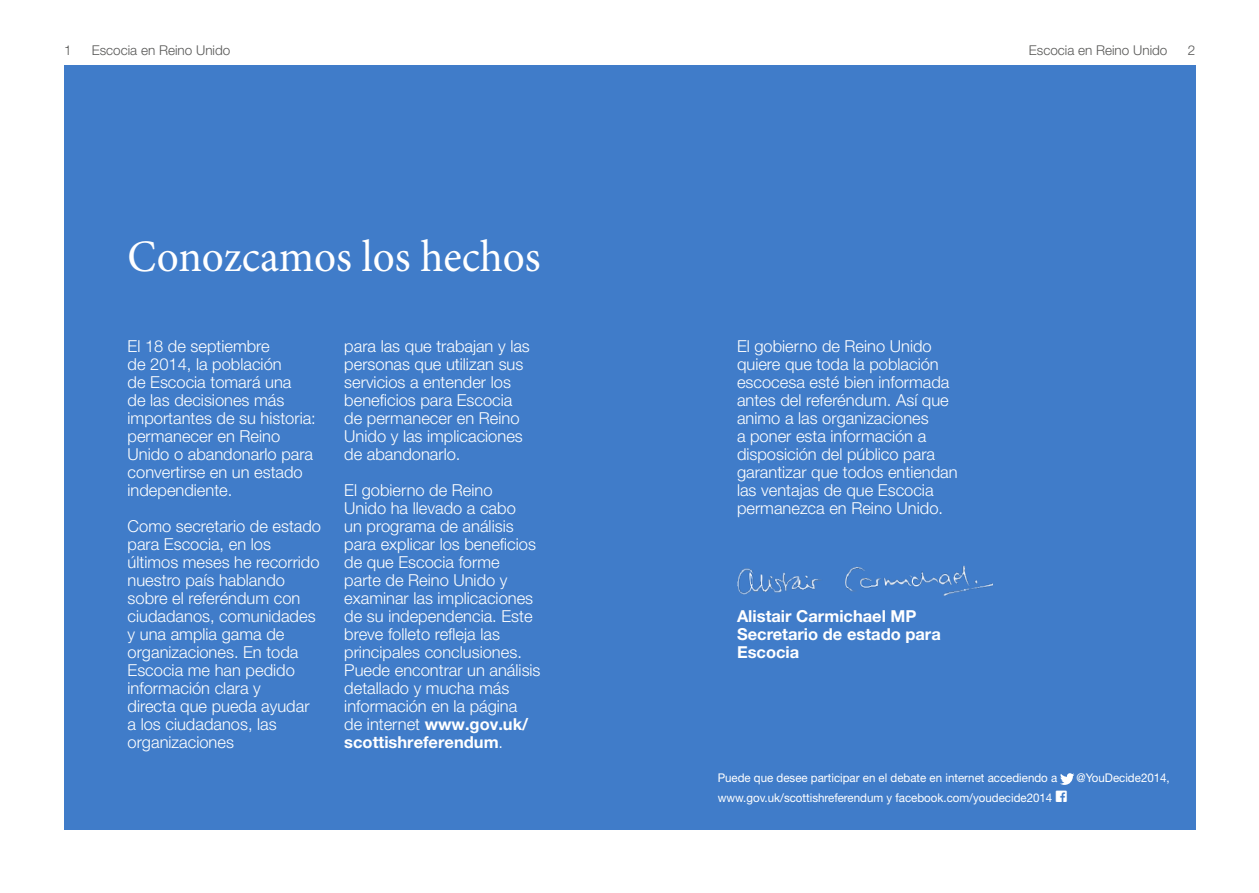
<style>
.page{position:relative;width:1259px;height:893px;background:#fff}
.page>*{position:absolute;margin:0;border:0;box-sizing:border-box;transform-origin:0 0}
.t1{font:45px "Minion Pro";color:#fff;scale:.96 1}
.t2{font:300 16.5px/18px "Helvetica Neue LT Pro";color:#fff}
.t3{font:700 16.5px/18px "Helvetica Neue LT Std";color:#fff}
.t4{font:300 13.5px "Helvetica Neue LT Pro";color:#575756}
.t5{font:12px "Helvetica Neue LT Std";color:#fff;scale:.96 1}
.s1{font-weight:700}
.s2{font-family:"Social Icons Pro Set 1 Rounded";font-size:16.5px}
</style>
<div class="page">
<div style="left:64px;top:65px;width:1131px;height:764px;background:#407cc9"></div>
<img style="left:737px;top:565px;width:255px;height:30px">
<svg style="left:1060px;top:773px;width:14px;height:12px"></svg>
<p class="t4" style="left:64px;top:42px;width:9px">1</p>
<p class="t4" style="left:92px;top:42px;width:140px">Escocia en Reino Unido</p>
<p class="t4" style="left:1028px;top:42px;width:140px">Escocia en Reino Unido</p>
<p class="t4" style="left:1187px;top:42px;width:9px">2</p>
<h1 class="t1" style="left:128px;top:226px;width:432px">Conozcamos los hechos</h1>
<p class="t2" style="left:128px;top:337px;width:190px">El 18 de septiembre<br>de 2014, la población<br>de Escocia tomará una<br>de las decisiones más importantes de su historia: permanecer en Reino<br>Unido o abandonarlo para convertirse en un estado independiente.</p>
<p class="t2" style="left:128px;top:517px;width:195px">Como secretario de estado para Escocia, en los últimos meses he recorrido nuestro país hablando sobre el referéndum con ciudadanos, comunidades y una amplia gama de organizaciones. En toda<br>Escocia me han pedido información clara y<br>directa que pueda ayudar a los ciudadanos, las organizaciones</p>
<p class="t2" style="left:344px;top:337px;width:187px">para las que trabajan y las personas que utilizan sus servicios a entender los beneficios para Escocia de permanecer en Reino<br>Unido y las implicaciones de abandonarlo.</p>
<p class="t2" style="left:344px;top:481px;width:198px">El gobierno de Reino<br>Unido ha llevado a cabo<br>un programa de análisis para explicar los beneficios de que Escocia forme<br>parte de Reino Unido y examinar las implicaciones de su independencia. Este breve folleto refleja las principales conclusiones.<br>Puede encontrar un análisis detallado y mucha más información en la página<br>de internet <span class="s1">www.gov.uk/ scottishreferendum</span>.</p>
<p class="t2" style="left:737px;top:337px;width:222px">El gobierno de Reino Unido quiere que toda la población escocesa esté bien informada antes del referéndum. Así que animo a las organizaciones<br>a poner esta información a disposición del público para garantizar que todos entiendan las ventajas de que Escocia permanezca en Reino Unido.</p>
<p class="t3" style="left:737px;top:607px;width:205px">Alistair Carmichael MP<br>Secretario de estado para<br>Escocia</p>
<p class="t5" style="left:717px;top:771px;width:355px">Puede que desee participar en el debate en internet accediendo a</p>
<p class="t5" style="left:1076px;top:771px;width:99px">@YouDecide2014,</p>
<p class="t5" style="left:717px;top:790px;width:366px">www.gov.uk/scottishreferendum y facebook.com/youdecide2014 <span class="s2">f</span></p>
</div>
